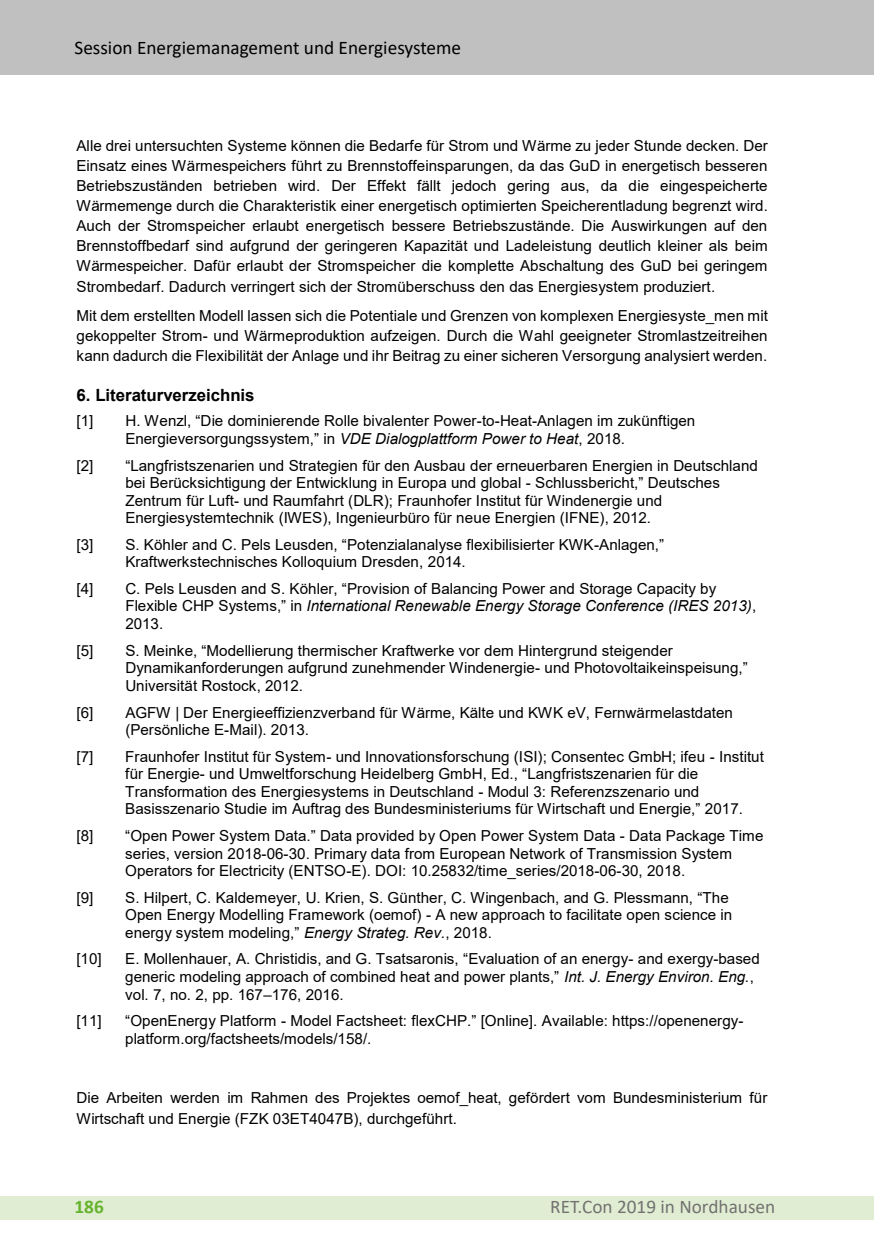
<style>
.page{position:relative;width:874px;height:1241px;background:#fff}
.page>*{position:absolute;margin:0;border:0;box-sizing:border-box;transform-origin:0 0}
.t1{font:19.25px "Calibri";color:#000}
.t2{font:19.25px "Calibri";color:#727271}
.t3{font:700 19.25px "Calibri";color:#65b32e}
.t4{font:700 16.8px "Arial";color:#000}
.t5{font:15.22px/17.5px "Arial";color:#000}
.s1{font-style:italic}
</style>
<div class="page">
<div style="left:0;top:1196px;width:873px;height:23px;background:#e1edd2"></div>
<div style="left:0;top:0;width:873px;height:74px;background:#c1c0c0"></div>
<p class="t1" style="left:74px;top:34px;width:388px">Session Energiemanagement und Energiesysteme</p>
<p class="t5" style="left:76px;top:135px;width:692px;line-height:20.1px;text-align:justify">Alle drei untersuchten Systeme können die Bedarfe für Strom und Wärme zu jeder Stunde decken. Der Einsatz eines Wärmespeichers führt zu Brennstoffeinsparungen, da das GuD in energetisch besseren Betriebszuständen betrieben wird. Der Effekt fällt jedoch gering aus, da die eingespeicherte Wärmemenge durch die Charakteristik einer energetisch optimierten Speicherentladung begrenzt wird.<br>Auch der Stromspeicher erlaubt energetisch bessere Betriebszustände. Die Auswirkungen auf den Brennstoffbedarf sind aufgrund der geringeren Kapazität und Ladeleistung deutlich kleiner als beim Wärmespeicher. Dafür erlaubt der Stromspeicher die komplette Abschaltung des GuD bei geringem Strombedarf. Dadurch verringert sich der Stromüberschuss den das Energiesystem produziert.</p>
<p class="t5" style="left:77px;top:305px;width:692px;line-height:20.1px;text-align:justify">Mit dem erstellten Modell lassen sich die Potentiale und Grenzen von komplexen Energiesyste_men mit gekoppelter Strom- und Wärmeproduktion aufzeigen. Durch die Wahl geeigneter Stromlastzeitreihen kann dadurch die Flexibilität der Anlage und ihr Beitrag zu einer sicheren Versorgung analysiert werden.</p>
<p class="t4" style="left:76px;top:383px;width:179px">6. Literaturverzeichnis</p>
<p class="t5" style="left:76px;top:412px;width:18px">[1]</p>
<p class="t5" style="left:125px;top:412px;width:571px">H. Wenzl, “Die dominierende Rolle bivalenter Power-to-Heat-Anlagen im zukünftigen<br>Energieversorgungssystem,” in <span class="s1">VDE Dialogplattform Power to Heat</span>, 2018.</p>
<p class="t5" style="left:76px;top:456px;width:18px">[2]</p>
<p class="t5" style="left:125px;top:456px;width:633px">“Langfristszenarien und Strategien für den Ausbau der erneuerbaren Energien in Deutschland bei Berücksichtigung der Entwicklung in Europa und global - Schlussbericht,” Deutsches Zentrum für Luft- und Raumfahrt (DLR); Fraunhofer Institut für Windenergie und Energiesystemtechnik (IWES), Ingenieurbüro für neue Energien (IFNE), 2012.</p>
<p class="t5" style="left:76px;top:535px;width:18px">[3]</p>
<p class="t5" style="left:125px;top:535px;width:540px">S. Köhler and C. Pels Leusden, “Potenzialanalyse flexibilisierter KWK-Anlagen,”<br>Kraftwerkstechnisches Kolloquium Dresden, 2014.</p>
<p class="t5" style="left:76px;top:579px;width:18px">[4]</p>
<p class="t5" style="left:125px;top:579px;width:632px">C. Pels Leusden and S. Köhler, “Provision of Balancing Power and Storage Capacity by<br>Flexible CHP Systems,” in <span class="s1">International Renewable Energy Storage Conference (IRES 2013)</span>,<br>2013.</p>
<p class="t5" style="left:76px;top:641px;width:18px">[5]</p>
<p class="t5" style="left:125px;top:641px;width:623px">S. Meinke, “Modellierung thermischer Kraftwerke vor dem Hintergrund steigender<br>Dynamikanforderungen aufgrund zunehmender Windenergie- und Photovoltaikeinspeisung,”<br>Universität Rostock, 2012.</p>
<p class="t5" style="left:76px;top:703px;width:18px">[6]</p>
<p class="t5" style="left:125px;top:703px;width:609px">AGFW | Der Energieeffizienzverband für Wärme, Kälte und KWK eV, Fernwärmelastdaten (Persönliche E-Mail). 2013.</p>
<p class="t5" style="left:76px;top:747px;width:18px">[7]</p>
<p class="t5" style="left:125px;top:747px;width:639px">Fraunhofer Institut für System- und Innovationsforschung (ISI); Consentec GmbH; ifeu - Institut für Energie- und Umweltforschung Heidelberg GmbH, Ed., “Langfristszenarien für die Transformation des Energiesystems in Deutschland - Modul 3: Referenzszenario und Basisszenario Studie im Auftrag des Bundesministeriums für Wirtschaft und Energie,” 2017.</p>
<p class="t5" style="left:76px;top:826px;width:18px">[8]</p>
<p class="t5" style="left:125px;top:826px;width:639px">“Open Power System Data.” Data provided by Open Power System Data - Data Package Time series, version 2018-06-30. Primary data from European Network of Transmission System<br>Operators for Electricity (ENTSO-E). DOI: 10.25832/time_series/2018-06-30, 2018.</p>
<p class="t5" style="left:76px;top:888px;width:18px">[9]</p>
<p class="t5" style="left:125px;top:888px;width:608px">S. Hilpert, C. Kaldemeyer, U. Krien, S. Günther, C. Wingenbach, and G. Plessmann, “The<br>Open Energy Modelling Framework (oemof) - A new approach to facilitate open science in energy system modeling,” <span class="s1">Energy Strateg. Rev.</span>, 2018.</p>
<p class="t5" style="left:76px;top:950px;width:27px">[10]</p>
<p class="t5" style="left:125px;top:950px;width:636px">E. Mollenhauer, A. Christidis, and G. Tsatsaronis, “Evaluation of an energy- and exergy-based generic modeling approach of combined heat and power plants,” <span class="s1">Int. J. Energy Environ. Eng.</span>, vol. 7, no. 2, pp. 167–176, 2016.</p>
<p class="t5" style="left:76px;top:1011px;width:27px">[11]</p>
<p class="t5" style="left:125px;top:1011px;width:619px">“OpenEnergy Platform - Model Factsheet: flexCHP.” [Online]. Available: https://openenergy&shy;platform.org/factsheets/models/158/.</p>
<p class="t5" style="left:76px;top:1087px;width:692px;line-height:20.3px">Die Arbeiten werden im Rahmen des Projektes oemof_heat, gefördert vom Bundesministerium für<br>Wirtschaft und Energie (FZK 03ET4047B), durchgeführt.</p>
<p class="t3" style="left:74px;top:1192px;width:31px">186</p>
<p class="t2" style="left:550px;top:1193px;width:226px">RET.Con 2019 in Nordhausen</p>
</div>
